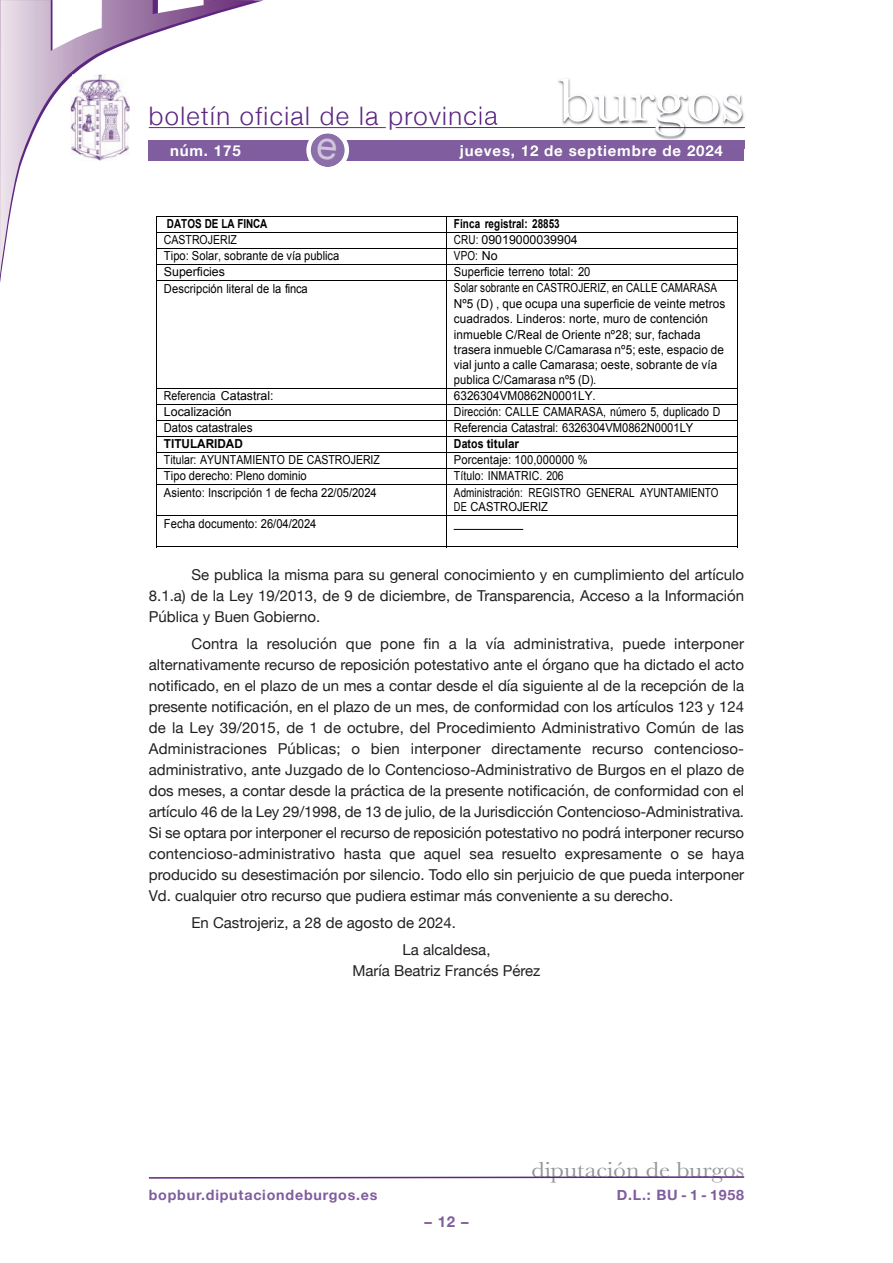
<style>
.page{position:relative;width:893px;height:1263px;background:#fff}
.page>*{position:absolute;margin:0;border:0;box-sizing:border-box;transform-origin:0 0}
.t1{font:63px "Baskerville";letter-spacing:-.01em;color:#fff;scale:1.12 1}
.t2{font:300 25.5px "Helvetica Neue";letter-spacing:.055em;color:#5c2781}
.t3{font:22.5px "Baskerville";color:#939598;scale:1.12 1}
.t4{font:15px/21px "Helvetica Neue";color:#231f20;text-align:justify}
.t5{font:700 15px "Helvetica Neue";letter-spacing:.055em;color:#fff}
.t6{font:700 15px "Helvetica Neue";color:#7f5d9e}
.t7{font:700 14.25px "Helvetica Neue";letter-spacing:.055em;color:#7f5d9e}
.t8{font:12.45px/15.3px "Arial";letter-spacing:.01em;color:#000;scale:.8 1}
.t9{font:12.45px "Arial";letter-spacing:.01em;color:#000;scale:.9 1}
.t10{font:12.45px "Arial";letter-spacing:.01em;color:#000;scale:.85 1}
.t11{font:700 12.45px "Arial";color:#000;scale:.8 1}
.t12{font:12.45px "Arial";letter-spacing:.01em;color:#000}
.t13{font:12.45px "Arial";letter-spacing:.01em;color:#000;scale:.95 1}
.t14{font:700 12.45px "Arial";color:#000;scale:.85 1}
.t15{font:700 12.45px "Arial";color:#000;scale:.95 1}
</style>
<div class="page">
<hr style="left:396px;top:127px;width:348px;height:1px;background:#5c2781">
<hr style="left:149px;top:127px;width:237px;height:1px;background:#5c2781">
<svg style="left:0;top:0;width:255px;height:275px"></svg>
<div style="left:149px;top:140px;width:595px;height:20px;background:#7f5d9e"></div>
<svg style="left:148px;top:1176px;width:597px;height:3px"></svg>
<img style="left:468px;top:78px;width:277px;height:71px">
<img style="left:468px;top:127px;width:191px;height:1px">
<img style="left:468px;top:140px;width:276px;height:9px">
<img style="left:468px;top:145px;width:46px;height:4px">
<hr style="left:659px;top:127px;width:85px;height:1px;background:#5c2781">
<img style="left:71px;top:74px;width:59px;height:87px">
<hr style="left:156px;top:216px;width:582px;height:1px;background:#000">
<hr style="left:156px;top:232px;width:582px;height:1px;background:#000">
<hr style="left:156px;top:248px;width:582px;height:1px;background:#000">
<hr style="left:156px;top:264px;width:582px;height:1px;background:#000">
<svg style="left:156px;top:217px;width:1px;height:63px"></svg>
<svg style="left:446px;top:217px;width:1px;height:63px"></svg>
<svg style="left:737px;top:217px;width:1px;height:63px"></svg>
<hr style="left:156px;top:280px;width:582px;height:1px;background:#000">
<hr style="left:156px;top:280px;width:1px;height:108px;background:#000">
<hr style="left:446px;top:280px;width:1px;height:108px;background:#000">
<hr style="left:737px;top:280px;width:1px;height:108px;background:#000">
<hr style="left:156px;top:388px;width:582px;height:1px;background:#000">
<hr style="left:156px;top:404px;width:582px;height:1px;background:#000">
<hr style="left:156px;top:420px;width:582px;height:1px;background:#000">
<hr style="left:156px;top:436px;width:582px;height:1px;background:#000">
<hr style="left:156px;top:452px;width:582px;height:1px;background:#000">
<hr style="left:156px;top:468px;width:582px;height:1px;background:#000">
<svg style="left:156px;top:389px;width:1px;height:95px"></svg>
<svg style="left:446px;top:389px;width:1px;height:95px"></svg>
<svg style="left:737px;top:389px;width:1px;height:95px"></svg>
<hr style="left:156px;top:484px;width:582px;height:1px;background:#000">
<hr style="left:156px;top:485px;width:1px;height:30px;background:#000">
<hr style="left:446px;top:485px;width:1px;height:30px;background:#000">
<hr style="left:737px;top:485px;width:1px;height:30px;background:#000">
<hr style="left:156px;top:515px;width:582px;height:1px;background:#000">
<hr style="left:156px;top:516px;width:1px;height:31px;background:#000">
<hr style="left:156px;top:547px;width:290px;height:1px;background:#000">
<hr style="left:446px;top:516px;width:1px;height:31px;background:#000">
<hr style="left:447px;top:547px;width:290px;height:1px;background:#000">
<hr style="left:737px;top:516px;width:1px;height:31px;background:#000">
<hr style="left:454px;top:529px;width:69px;height:1px;background:#000">
<svg style="left:306px;top:133px;width:43px;height:34px"></svg>
<h2 class="t2" style="left:149px;top:100px;width:350px">boletín oficial de la provincia</h2>
<h1 class="t1" style="left:558px;top:64px;width:168px">burgos</h1>
<p class="t5" style="left:170px;top:141px;width:72px">núm. 175</p>
<p class="t5" style="left:460px;top:141px;width:265px">jueves, 12 de septiembre de 2024</p>
<p class="t11" style="left:167px;top:217px;width:127px">DATOS DE LA FINCA</p>
<p class="t11" style="left:454px;top:217px;width:134px">Finca registral: 28853</p>
<p class="t10" style="left:164px;top:233px;width:87px">CASTROJERIZ</p>
<p class="t8" style="left:454px;top:232px;width:156px">CRU: 09019000039904</p>
<p class="t9" style="left:164px;top:249px;width:196px">Tipo: Solar, sobrante de vía publica</p>
<p class="t8" style="left:454px;top:248px;width:56px">VPO: No</p>
<p class="t12" style="left:164px;top:264px;width:62px">Superficies</p>
<p class="t9" style="left:454px;top:264px;width:153px">Superficie terreno total: 20</p>
<p class="t9" style="left:164px;top:281px;width:161px">Descripción literal de la finca</p>
<p class="t8" style="left:454px;top:280px;width:341px">Solar sobrante en CASTROJERIZ, en CALLE CAMARASA Nº5 (D) , que ocupa una superficie de veinte metros cuadrados. Linderos: norte, muro de contención inmueble C/Real de Oriente nº28; sur, fachada trasera inmueble C/Camarasa nº5; este, espacio de vial junto a calle Camarasa; oeste, sobrante de vía publica C/Camarasa nº5 (D).</p>
<p class="t10" style="left:164px;top:389px;width:130px">Referencia Catastral:</p>
<p class="t13" style="left:454px;top:389px;width:151px">6326304VM0862N0001LY.</p>
<p class="t12" style="left:164px;top:405px;width:69px">Localización</p>
<p class="t10" style="left:454px;top:405px;width:315px">Dirección: CALLE CAMARASA, número 5, duplicado D</p>
<p class="t9" style="left:164px;top:421px;width:100px">Datos catastrales</p>
<p class="t9" style="left:454px;top:421px;width:267px">Referencia Catastral: 6326304VM0862N0001LY</p>
<p class="t15" style="left:164px;top:436px;width:85px">TITULARIDAD</p>
<p class="t14" style="left:454px;top:436px;width:78px">Datos titular</p>
<p class="t10" style="left:164px;top:452px;width:256px">Titular: AYUNTAMIENTO DE CASTROJERIZ</p>
<p class="t9" style="left:454px;top:452px;width:150px">Porcentaje: 100,000000 %</p>
<p class="t9" style="left:164px;top:468px;width:160px">Tipo derecho: Pleno dominio</p>
<p class="t10" style="left:454px;top:468px;width:131px">Título: INMATRIC. 206</p>
<p class="t9" style="left:164px;top:485px;width:238px">Asiento: Inscripción 1 de fecha 22/05/2024</p>
<p class="t8" style="left:454px;top:485px;width:332px;line-height:14.5px">Administración: REGISTRO GENERAL AYUNTAMIENTO<br>DE CASTROJERIZ</p>
<p class="t9" style="left:164px;top:517px;width:171px">Fecha documento: 26/04/2024</p>
<p class="t4" style="left:149px;top:564px;width:597px;text-indent:43px">Se publica la misma para su general conocimiento y en cumplimiento del artículo 8.1.a) de la Ley 19/2013, de 9 de diciembre, de Transparencia, Acceso a la Información Pública y Buen Gobierno.</p>
<p class="t4" style="left:149px;top:633px;width:597px;text-indent:43px">Contra la resolución que pone fin a la vía administrativa, puede interponer alternativamente recurso de reposición potestativo ante el órgano que ha dictado el acto notificado, en el plazo de un mes a contar desde el día siguiente al de la recepción de la presente notificación, en el plazo de un mes, de conformidad con los artículos 123 y 124 de la Ley 39/2015, de 1 de octubre, del Procedimiento Administrativo Común de las Administraciones Públicas; o bien interponer directamente recurso contencioso&shy;administrativo, ante Juzgado de lo Contencioso-Administrativo de Burgos en el plazo de dos meses, a contar desde la práctica de la presente notificación, de conformidad con el artículo 46 de la Ley 29/1998, de 13 de julio, de la Jurisdicción Contencioso-Administrativa.<br>Si se optara por interponer el recurso de reposición potestativo no podrá interponer recurso contencioso-administrativo hasta que aquel sea resuelto expresamente o se haya producido su desestimación por silencio. Todo ello sin perjuicio de que pueda interponer Vd. cualquier otro recurso que pudiera estimar más conveniente a su derecho.</p>
<p class="t4" style="left:402px;top:909px;width:90px;line-height:27.3px;text-indent:-211px">En Castrojeriz, a 28 de agosto de 2024.<br>La alcaldesa,</p>
<p class="t4" style="left:352px;top:960px;width:190px">María Beatriz Francés Pérez</p>
<h3 class="t3" style="left:531px;top:1157px;width:191px">diputación de burgos</h3>
<p class="t7" style="left:149px;top:1186px;width:230px">bopbur.diputaciondeburgos.es</p>
<p class="t7" style="left:617px;top:1186px;width:129px">D.L.: BU - 1 - 1958</p>
<p class="t6" style="left:424px;top:1212px;width:46px">– 12 –</p>
</div>
